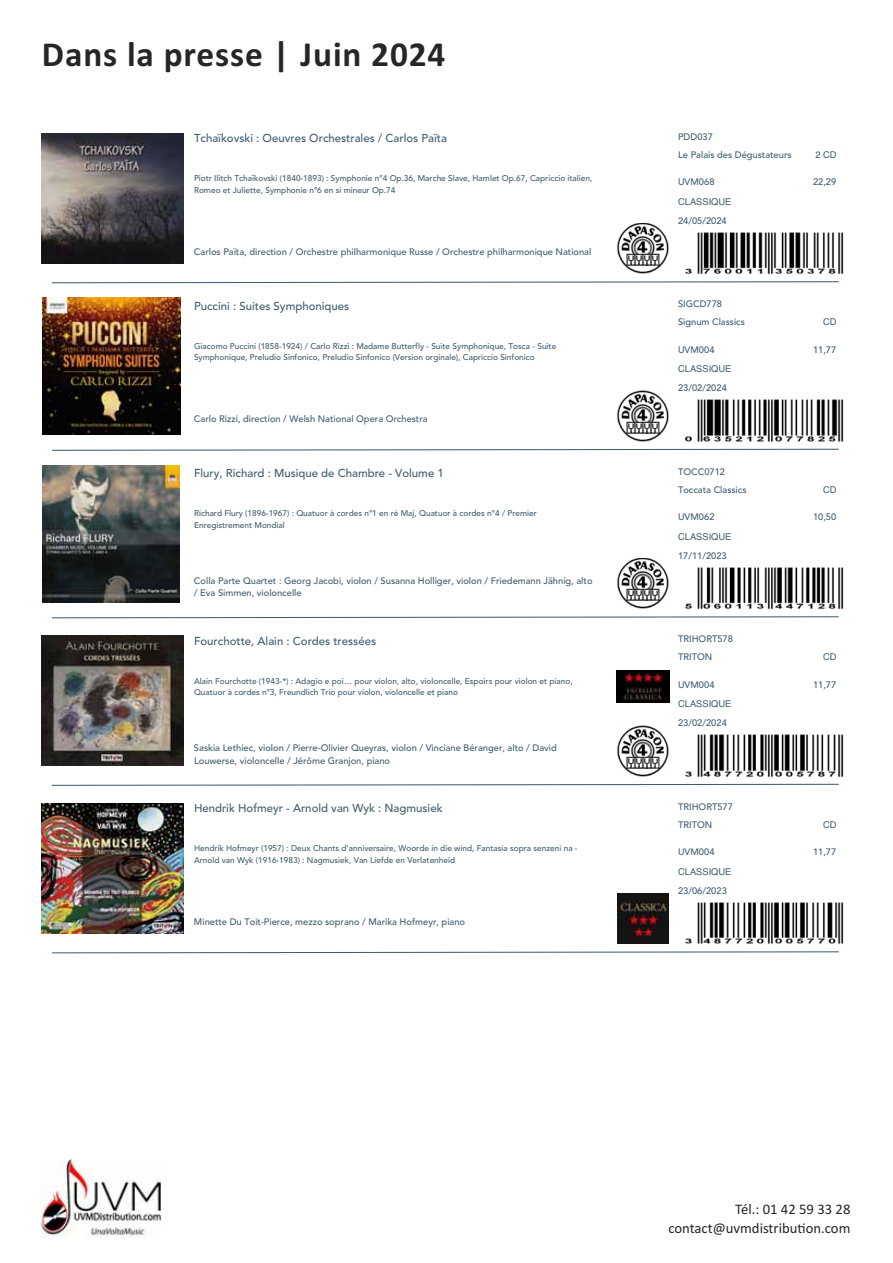
<style>
.page{position:relative;width:893px;height:1263px;background:#fff}
.page>*{position:absolute;margin:0;border:0;box-sizing:border-box;transform-origin:0 0}
.t1{font:700 35.25px "Calibri";letter-spacing:.025em;color:#272526}
.t2{font:14.7px/19.6px "Calibri";color:#272526;text-align:right}
.t3{font:11.4px "Avenir Medium+T42";color:#405d6f}
.t4{font:9.3px/17.5px "Avenir Medium+T42";color:#405d6f}
.t5{font:9.3px "Helvetica+T42";color:#405d6f}
.t6{font:8.25px/11.4px "Avenir Medium+T42";color:#405d6f}
</style>
<div class="page">
<img style="left:42px;top:133px;width:142px;height:130px">
<img style="left:685px;top:232px;width:159px;height:43px">
<img style="left:617px;top:223px;width:51px;height:51px">
<svg style="left:52px;top:281px;width:787px;height:3px"></svg>
<img style="left:43px;top:298px;width:138px;height:137px">
<img style="left:684px;top:399px;width:160px;height:43px">
<img style="left:617px;top:391px;width:51px;height:50px">
<svg style="left:52px;top:448px;width:787px;height:3px"></svg>
<img style="left:43px;top:465px;width:137px;height:137px">
<img style="left:685px;top:567px;width:159px;height:43px">
<img style="left:617px;top:558px;width:51px;height:51px">
<svg style="left:52px;top:616px;width:787px;height:3px"></svg>
<img style="left:42px;top:636px;width:142px;height:130px">
<img style="left:685px;top:734px;width:159px;height:43px">
<img style="left:617px;top:726px;width:51px;height:50px">
<svg style="left:52px;top:783px;width:787px;height:3px"></svg>
<img style="left:617px;top:670px;width:53px;height:32px">
<img style="left:42px;top:803px;width:142px;height:130px">
<img style="left:685px;top:902px;width:159px;height:42px">
<img style="left:617px;top:893px;width:51px;height:51px">
<svg style="left:52px;top:951px;width:787px;height:3px"></svg>
<img style="left:42px;top:1159px;width:118px;height:79px">
<h1 class="t1" style="left:42px;top:42px;width:405px">Dans la presse | Juin 2024</h1>
<h3 class="t3" style="left:194px;top:133px;width:254px">Tchaïkovski : Oeuvres Orchestrales / Carlos Païta</h3>
<p class="t6" style="left:194px;top:174px;width:400px">Piotr Ilitch Tchaïkovski (1840-1893) : Symphonie n°4 Op.36, Marche Slave, Hamlet Op.67, Capriccio italien,<br>Romeo et Juliette, Symphonie n°6 en si mineur Op.74</p>
<p class="t4" style="left:194px;top:244px;width:399px">Carlos Païta, direction / Orchestre philharmonique Russe / Orchestre philharmonique National</p>
<h3 class="t3" style="left:194px;top:301px;width:157px">Puccini : Suites Symphoniques</h3>
<p class="t6" style="left:194px;top:341px;width:364px">Giacomo Puccini (1858-1924) / Carlo Rizzi : Madame Butterfly - Suite Symphonique, Tosca - Suite<br>Symphonique, Preludio Sinfonico, Preludio Sinfonico (Version orginale), Capriccio Sinfonico</p>
<p class="t4" style="left:194px;top:411px;width:235px">Carlo Rizzi, direction / Welsh National Opera Orchestra</p>
<h3 class="t3" style="left:194px;top:468px;width:251px">Flury, Richard : Musique de Chambre - Volume 1</h3>
<p class="t6" style="left:194px;top:509px;width:344px">Richard Flury (1896-1967) : Quatuor à cordes n°1 en ré Maj, Quatuor à cordes n°4 / Premier<br>Enregistrement Mondial</p>
<p class="t4" style="left:194px;top:575px;width:400px;line-height:12.5px">Colla Parte Quartet : Georg Jacobi, violon / Susanna Holliger, violon / Friedemann Jähnig, alto / Eva Simmen, violoncelle</p>
<h3 class="t3" style="left:194px;top:636px;width:184px">Fourchotte, Alain : Cordes tressées</h3>
<p class="t6" style="left:194px;top:676px;width:380px">Alain Fourchotte (1943-*) : Adagio e poi… pour violon, alto, violoncelle, Espoirs pour violon et piano,<br>Quatuor à cordes n°3, Freundlich Trio pour violon, violoncelle et piano</p>
<p class="t4" style="left:194px;top:743px;width:364px;line-height:12.5px">Saskia Lethiec, violon / Pierre-Olivier Queyras, violon / Vinciane Béranger, alto / David<br>Louwerse, violoncelle / Jérôme Granjon, piano</p>
<h3 class="t3" style="left:194px;top:803px;width:250px">Hendrik Hofmeyr - Arnold van Wyk : Nagmusiek</h3>
<p class="t6" style="left:194px;top:844px;width:385px">Hendrik Hofmeyr (1957) : Deux Chants d’anniversaire, Woorde in die wind, Fantasia sopra senzeni na -<br>Arnold van Wyk (1916-1983) : Nagmusiek, Van Liefde en Verlatenheid</p>
<p class="t4" style="left:194px;top:914px;width:273px">Minette Du Toit-Pierce, mezzo soprano / Marika Hofmeyr, piano</p>
<p class="t4" style="left:678px;top:129px;width:115px">PDD037<br>Le Palais des Dégustateurs</p>
<p class="t4" style="left:678px;top:174px;width:38px">UVM068</p>
<p class="t5" style="left:678px;top:198px;width:55px">CLASSIQUE</p>
<p class="t4" style="left:678px;top:212px;width:50px">24/05/2024</p>
<p class="t5" style="left:815px;top:151px;width:23px">2 CD</p>
<p class="t4" style="left:813px;top:174px;width:25px">22,29</p>
<p class="t4" style="left:678px;top:296px;width:68px">SIGCD778<br>Signum Classics</p>
<p class="t4" style="left:678px;top:341px;width:38px">UVM004</p>
<p class="t5" style="left:678px;top:366px;width:55px">CLASSIQUE</p>
<p class="t4" style="left:678px;top:380px;width:50px">23/02/2024</p>
<p class="t5" style="left:823px;top:318px;width:15px">CD</p>
<p class="t4" style="left:813px;top:341px;width:25px">11,77</p>
<p class="t4" style="left:678px;top:464px;width:70px">TOCC0712<br>Toccata Classics</p>
<p class="t4" style="left:678px;top:509px;width:38px">UVM062</p>
<p class="t5" style="left:678px;top:533px;width:55px">CLASSIQUE</p>
<p class="t4" style="left:678px;top:547px;width:50px">17/11/2023</p>
<p class="t5" style="left:823px;top:486px;width:15px">CD</p>
<p class="t4" style="left:813px;top:509px;width:25px">10,50</p>
<p class="t4" style="left:678px;top:631px;width:56px">TRIHORT578<br>TRITON</p>
<p class="t4" style="left:678px;top:676px;width:38px">UVM004</p>
<p class="t5" style="left:678px;top:701px;width:55px">CLASSIQUE</p>
<p class="t4" style="left:678px;top:715px;width:50px">23/02/2024</p>
<p class="t4" style="left:678px;top:799px;width:56px">TRIHORT577<br>TRITON</p>
<p class="t4" style="left:678px;top:844px;width:38px">UVM004</p>
<p class="t5" style="left:678px;top:868px;width:55px">CLASSIQUE</p>
<p class="t4" style="left:678px;top:882px;width:50px">23/06/2023</p>
<p class="t5" style="left:823px;top:653px;width:15px">CD</p>
<p class="t4" style="left:813px;top:676px;width:25px">11,77</p>
<p class="t5" style="left:823px;top:821px;width:15px">CD</p>
<p class="t4" style="left:813px;top:844px;width:25px">11,77</p>
<h2 class="t2" style="left:668px;top:1200px;width:184px">Tél.: 01 42 59 33 28 contact@uvmdistribu-on.com</h2>
</div>
